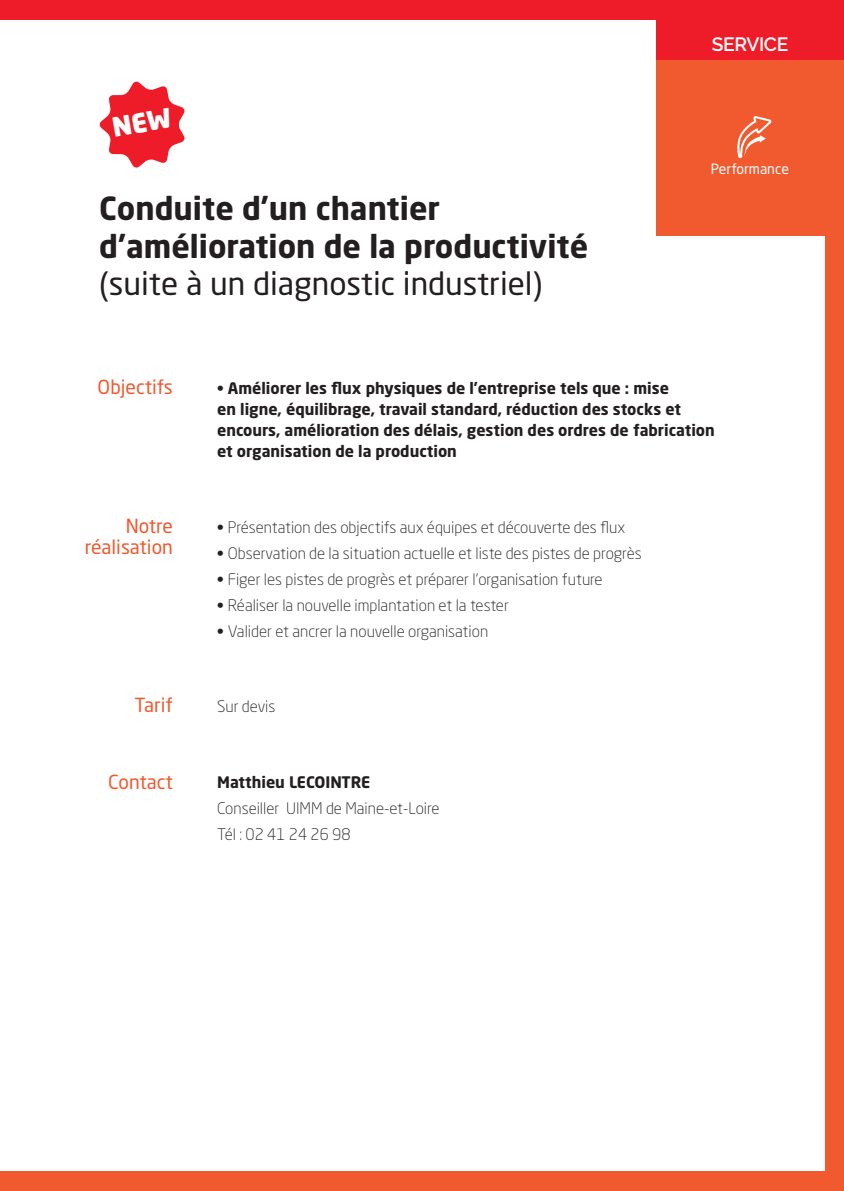
<style>
.page{position:relative;width:844px;height:1191px;background:#fff}
.page>*{position:absolute;margin:0;border:0;box-sizing:border-box;transform-origin:0 0}
.t1{font:700 31.5px/37.8px "Neo Sans Std";color:#231f20}
.t2{font:31.5px "Neo Sans Std";color:#231f20}
.t3{font:19.25px/21px "Neo Sans Std";color:#f1592f;text-align:right}
.t4{font:600 19.25px "Raleway";letter-spacing:-.02em;color:#fff}
.t5{font:300 15.75px/25.9px "Neo Sans Std";color:#231f20}
.t6{font:700 15.75px/21px "Neo Sans Std";color:#231f20}
.t7{font:14px "Neo Sans Std";color:#fff}
.s1{font-weight:700}
</style>
<div class="page">
<div style="left:0;top:0;width:843px;height:1191px;background:#f1592f"></div>
<div style="left:0;top:20px;width:823px;height:1151px;background:#fff"></div>
<div style="left:656px;top:59px;width:187px;height:177px;background:#f1592f"></div>
<svg style="left:737px;top:116px;width:34px;height:42px"></svg>
<div style="left:0;top:0;width:843px;height:20px;background:#ee1c28"></div>
<div style="left:656px;top:0;width:187px;height:60px;background:#ee1c28"></div>
<svg style="left:99px;top:81px;width:86px;height:87px"></svg>
<p class="t4" style="left:711px;top:33px;width:78px">SERVICE</p>
<h1 class="t1" style="left:99px;top:188px;width:490px">Conduite d’un chantier d’amélioration de la productivité</h1>
<h1 class="t2" style="left:99px;top:264px;width:444px">(suite à un diagnostic industriel)</h1>
<p class="t7" style="left:710px;top:160px;width:80px">Performance</p>
<p class="t3" style="left:98px;top:376px;width:77px">Objectifs</p>
<p class="t6" style="left:217px;top:377px;width:499px">• Améliorer les flux physiques de l’entreprise tels que : mise<br>en ligne, équilibrage, travail standard, réduction des stocks et encours, amélioration des délais, gestion des ordres de fabrication et organisation de la production</p>
<p class="t3" style="left:85px;top:515px;width:89px">Notre réalisation</p>
<p class="t5" style="left:217px;top:514px;width:409px"><span class="s1">•</span> Présentation des objectifs aux équipes et découverte des flux</p>
<p class="t5" style="left:217px;top:540px;width:426px"><span class="s1">•</span> Observation de la situation actuelle et liste des pistes de progrès</p>
<p class="t5" style="left:217px;top:566px;width:387px"><span class="s1">•</span> Figer les pistes de progrès et préparer l’organisation future</p>
<p class="t5" style="left:217px;top:592px;width:293px"><span class="s1">•</span> Réaliser la nouvelle implantation et la tester</p>
<p class="t5" style="left:217px;top:618px;width:272px"><span class="s1">•</span> Valider et ancrer la nouvelle organisation</p>
<p class="t3" style="left:134px;top:694px;width:40px">Tarif</p>
<p class="t5" style="left:217px;top:693px;width:60px">Sur devis</p>
<p class="t3" style="left:108px;top:771px;width:66px">Contact</p>
<p class="t6" style="left:217px;top:771px;width:155px">Matthieu LECOINTRE</p>
<p class="t5" style="left:217px;top:795px;width:224px">Conseiller UIMM de Maine-et-Loire<br>Tél : 02 41 24 26 98</p>
</div>
